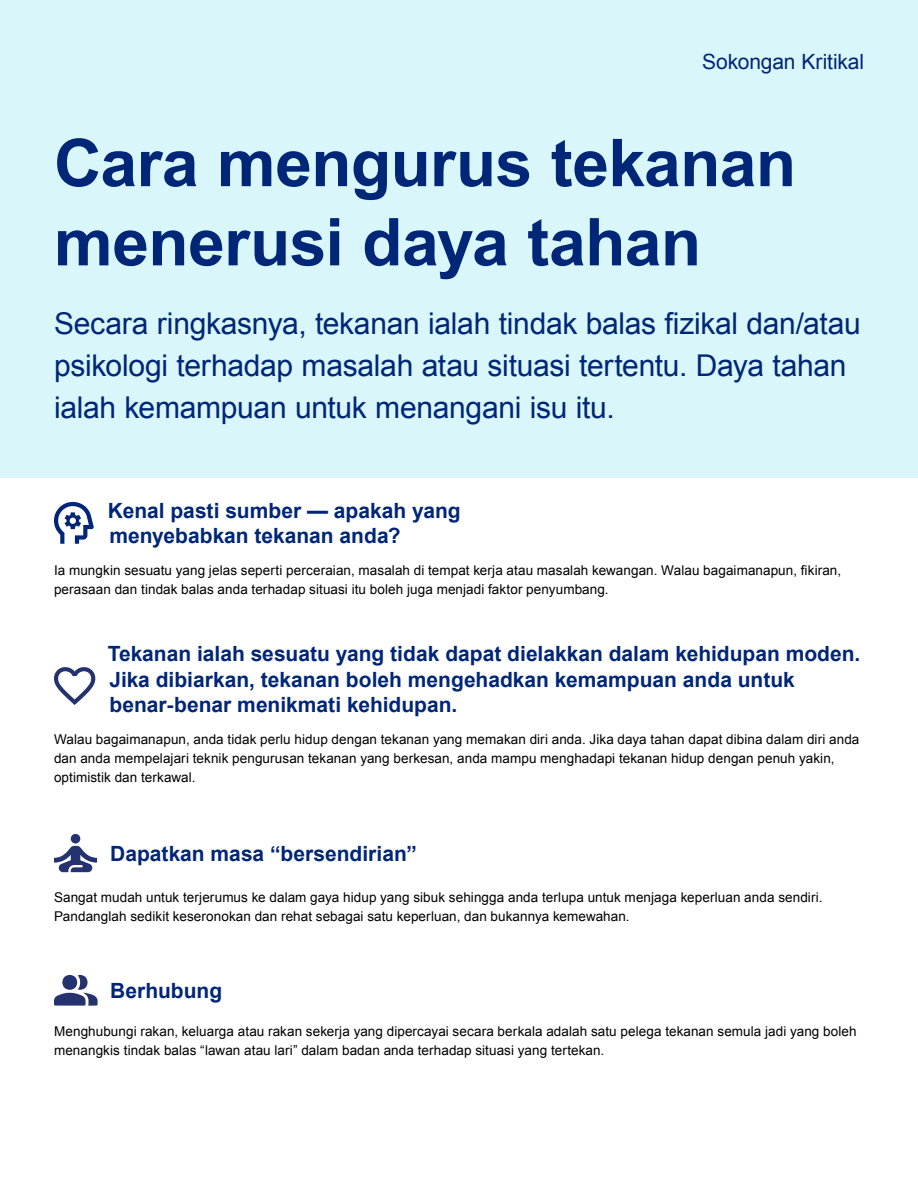
<style>
.page{position:relative;width:918px;height:1188px;background:#fff}
.page>*{position:absolute;margin:0;border:0;box-sizing:border-box;transform-origin:0 0}
.Headline{font:700 66px "Arial";letter-spacing:-.01em;color:#002677}
.Intro{font:30px/42px "Arial";letter-spacing:-.01em;color:#002677}
.Subhead{font:700 21px/25.2px "Arial";color:#002677}
.Product_label_-_Right_aligned{font:21px "Arial";letter-spacing:-.005em;color:#002677}
.Body{font:13.5px/18.9px "Arial";letter-spacing:.005em;color:#000}
</style>
<div class="page">
<div style="left:0;top:0;width:918px;height:477px;background:#d9f6fa"></div>
<svg style="left:54px;top:667px;width:41px;height:38px"></svg>
<svg style="left:54px;top:502px;width:40px;height:42px"></svg>
<svg style="left:54px;top:834px;width:43px;height:38px"></svg>
<svg style="left:54px;top:975px;width:44px;height:31px"></svg>
<p class="Product_label_-_Right_aligned" style="left:702px;top:48px;width:163px">Sokongan Kritikal</p>
<p class="Headline" style="left:54px;top:120px;width:744px">Cara mengurus tekanan</p>
<p class="Headline" style="left:54px;top:199px;width:649px">menerusi daya tahan</p>
<p class="Intro" style="left:54px;top:303px;width:808px">Secara ringkasnya, tekanan ialah tindak balas fizikal dan/atau psikologi terhadap masalah atau situasi tertentu. Daya tahan ialah kemampuan untuk menangani isu itu.</p>
<p class="Subhead" style="left:108px;top:498px;width:354px">Kenal pasti sumber — apakah yang menyebabkan tekanan anda?</p>
<p class="Body" style="left:54px;top:561px;width:789px">Ia mungkin sesuatu yang jelas seperti perceraian, masalah di tempat kerja atau masalah kewangan. Walau bagaimanapun, fikiran, perasaan dan tindak balas anda terhadap situasi itu boleh juga menjadi faktor penyumbang.</p>
<p class="Subhead" style="left:108px;top:642px;width:754px">Tekanan ialah sesuatu yang tidak dapat dielakkan dalam kehidupan moden.<br>Jika dibiarkan, tekanan boleh mengehadkan kemampuan anda untuk benar-benar menikmati kehidupan.</p>
<p class="Body" style="left:54px;top:730px;width:807px">Walau bagaimanapun, anda tidak perlu hidup dengan tekanan yang memakan diri anda. Jika daya tahan dapat dibina dalam diri anda dan anda mempelajari teknik pengurusan tekanan yang berkesan, anda mampu menghadapi tekanan hidup dengan penuh yakin, optimistik dan terkawal.</p>
<p class="Subhead" style="left:110px;top:841px;width:308px">Dapatkan masa “bersendirian”</p>
<p class="Body" style="left:54px;top:888px;width:770px">Sangat mudah untuk terjerumus ke dalam gaya hidup yang sibuk sehingga anda terlupa untuk menjaga keperluan anda sendiri.<br>Pandanglah sedikit keseronokan dan rehat sebagai satu keperluan, dan bukannya kemewahan.</p>
<p class="Subhead" style="left:110px;top:979px;width:113px">Berhubung</p>
<p class="Body" style="left:54px;top:1022px;width:804px">Menghubungi rakan, keluarga atau rakan sekerja yang dipercayai secara berkala adalah satu pelega tekanan semula jadi yang boleh menangkis tindak balas “lawan atau lari” dalam badan anda terhadap situasi yang tertekan.</p>
</div>
